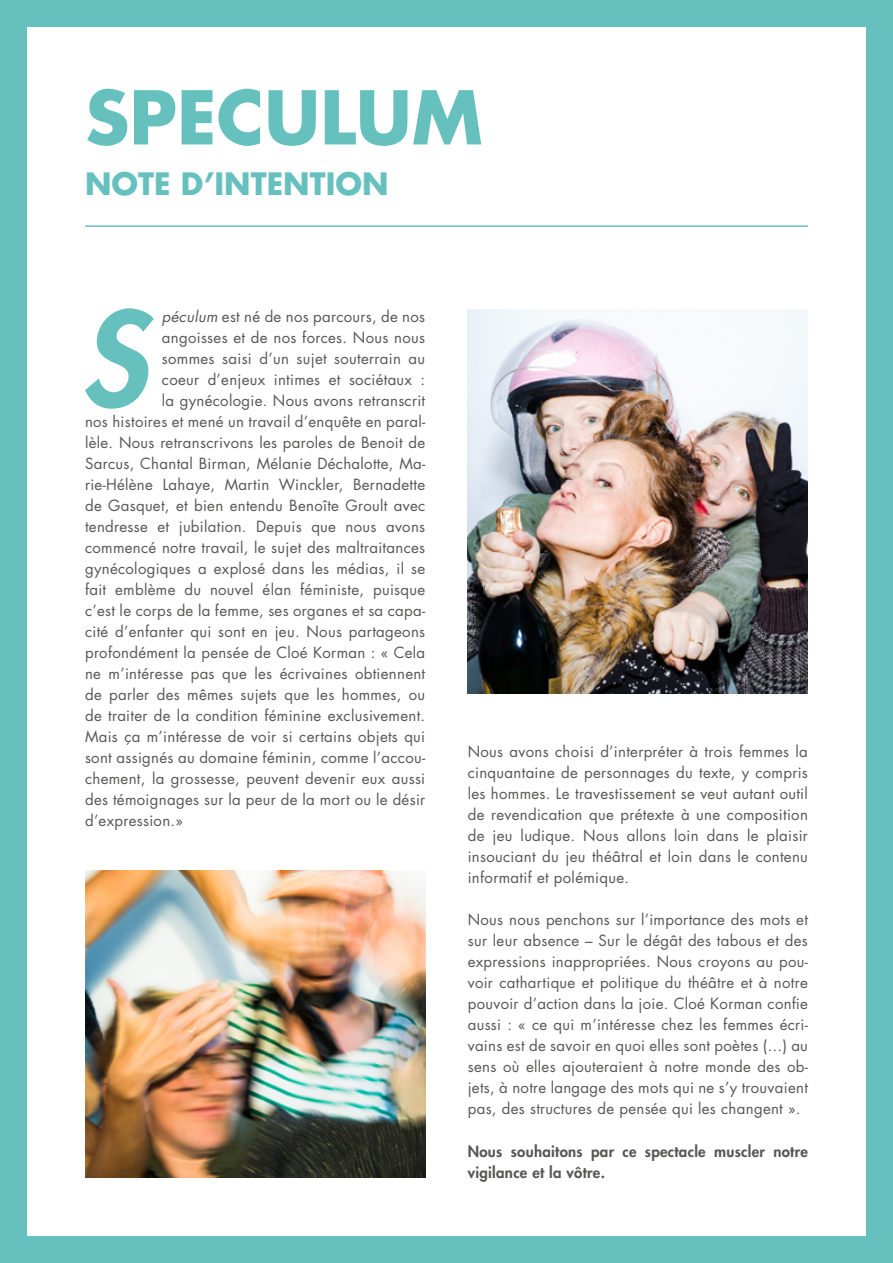
<style>
.page{position:relative;width:893px;height:1263px;background:#fff}
.page>*{position:absolute;margin:0;border:0;box-sizing:border-box;transform-origin:0 0}
.t1{font:italic 800 126.45px "Futura Std";color:#66c1be}
.t2{font:700 72px "Futura Std";color:#66c1be}
.t3{font:700 30px "Futura Std";color:#66c1be}
.t4{font:15px/21px "Futura Std";letter-spacing:.02em;color:#575756;text-align:justify}
.t5{font:800 15px/21px "Futura Std";letter-spacing:.02em;color:#575756}
.s1{font-style:italic}
</style>
<div class="page">
<div style="left:0;top:0;width:893px;height:1263px;border:27px solid #66c1be"></div>
<img style="left:468px;top:310px;width:340px;height:384px">
<hr style="left:85px;top:225px;width:723px;height:2px;background:#66c1be">
<img style="left:85px;top:870px;width:340px;height:308px">
<h2 class="t2" style="left:85px;top:70px;width:399px">SPECULUM</h2>
<h3 class="t3" style="left:85px;top:164px;width:305px">NOTE D’INTENTION</h3>
<h1 class="t1" style="left:80px;top:279px;width:68px">S</h1>
<p class="t4" style="left:162px;top:306px;width:265px"><span class="s1">péculum</span> est né de nos parcours, de nos</p>
<p class="t4" style="left:162px;top:327px;width:265px">angoisses et de nos forces. Nous nous</p>
<p class="t4" style="left:162px;top:348px;width:265px">sommes saisi d’un sujet souterrain au</p>
<p class="t4" style="left:162px;top:369px;width:265px">coeur d’enjeux intimes et sociétaux :</p>
<p class="t4" style="left:162px;top:390px;width:265px">la gynécologie. Nous avons retranscrit</p>
<p class="t4" style="left:85px;top:411px;width:342px">nos histoires et mené un travail d’enquête en paral-</p>
<p class="t4" style="left:85px;top:432px;width:342px">lèle. Nous retranscrivons les paroles de Benoit de</p>
<p class="t4" style="left:85px;top:453px;width:342px">Sarcus, Chantal Birman, Mélanie Déchalotte, Ma-</p>
<p class="t4" style="left:85px;top:474px;width:342px">rie-Hélène Lahaye, Martin Winckler, Bernadette</p>
<p class="t4" style="left:85px;top:495px;width:342px">de Gasquet, et bien entendu Benoîte Groult avec</p>
<p class="t4" style="left:85px;top:516px;width:342px">tendresse et jubilation. Depuis que nous avons</p>
<p class="t4" style="left:85px;top:537px;width:342px">commencé notre travail, le sujet des maltraitances</p>
<p class="t4" style="left:85px;top:558px;width:342px">gynécologiques a explosé dans les médias, il se</p>
<p class="t4" style="left:85px;top:579px;width:342px">fait emblème du nouvel élan féministe, puisque</p>
<p class="t4" style="left:85px;top:600px;width:342px">c’est le corps de la femme, ses organes et sa capa-</p>
<p class="t4" style="left:85px;top:621px;width:342px">cité d’enfanter qui sont en jeu. Nous partageons</p>
<p class="t4" style="left:85px;top:642px;width:342px">profondément la pensée de Cloé Korman : « Cela</p>
<p class="t4" style="left:85px;top:663px;width:342px">ne m’intéresse pas que les écrivaines obtiennent</p>
<p class="t4" style="left:85px;top:684px;width:342px">de parler des mêmes sujets que les hommes, ou</p>
<p class="t4" style="left:85px;top:705px;width:342px">de traiter de la condition féminine exclusivement.</p>
<p class="t4" style="left:85px;top:726px;width:342px">Mais ça m’intéresse de voir si certains objets qui</p>
<p class="t4" style="left:85px;top:747px;width:342px">sont assignés au domaine féminin, comme l’accou-</p>
<p class="t4" style="left:85px;top:768px;width:342px">chement, la grossesse, peuvent devenir eux aussi</p>
<p class="t4" style="left:85px;top:789px;width:342px">des témoignages sur la peur de la mort ou le désir</p>
<p class="t4" style="left:85px;top:810px;width:99px">d’expression.»</p>
<p class="t4" style="left:468px;top:741px;width:342px">Nous avons choisi d’interpréter à trois femmes la cinquantaine de personnages du texte, y compris les hommes. Le travestissement se veut autant outil de revendication que prétexte à une composition de jeu ludique. Nous allons loin dans le plaisir insouciant du jeu théâtral et loin dans le contenu informatif et polémique.</p>
<p class="t4" style="left:468px;top:909px;width:342px">Nous nous penchons sur l’importance des mots et sur leur absence – Sur le dégât des tabous et des expressions inappropriées. Nous croyons au pou&shy;voir cathartique et politique du théâtre et à notre pouvoir d’action dans la joie. Cloé Korman confie aussi : « ce qui m’intéresse chez les femmes écri&shy;vains est de savoir en quoi elles sont poètes (…) au sens où elles ajouteraient à notre monde des ob&shy;jets, à notre langage des mots qui ne s’y trouvaient pas, des structures de pensée qui les changent ».</p>
<p class="t5" style="left:468px;top:1140px;width:342px">Nous souhaitons par ce spectacle muscler notre vigilance et la vôtre.</p>
</div>
